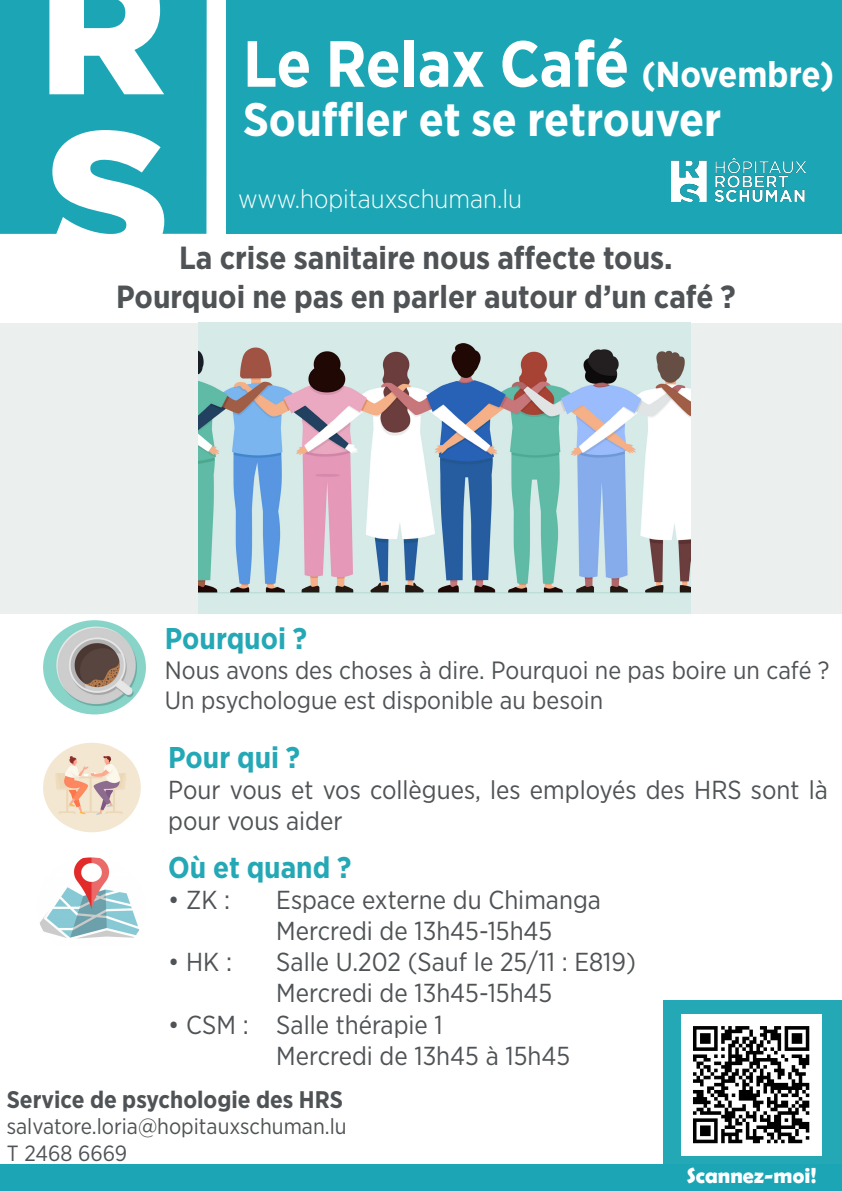
<style>
.page{position:relative;width:842px;height:1191px;background:#fff}
.page>*{position:absolute;margin:0;border:0;box-sizing:border-box;transform-origin:0 0}
.t1{font:700 65px "Gotham Narrow";color:#fff}
.t2{font:700 47px "Gotham Narrow";color:#fff}
.t3{font:700 32px "Gotham Narrow";color:#4f5355}
.t4{font:700 30px "Gotham Narrow";color:#25a8b6}
.t5{font:300 26.1px "Gotham Narrow";color:#fff}
.t6{font:26px/31.2px "Gotham Narrow";color:#4f5355}
.t7{font:25px "Gotham Narrow";color:#4f5355}
.t8{font:700 24px "Gotham Narrow";color:#4f5355}
.t9{font:22px "Gotham Narrow";color:#4f5355}
.t10{font:700 22px "Berlin Sans FB Demi";color:#fff}
.s1{font-size:36px}
</style>
<div class="page">
<div style="left:663px;top:999px;width:179px;height:166px;background:#25a8b6"></div>
<div style="left:0;top:323px;width:842px;height:290px;background:#ebefed"></div>
<div style="left:0;top:1164px;width:842px;height:27px;background:#1ca6b5"></div>
<svg style="left:0;top:0;width:207px;height:234px;fill:#1ca6b5"></svg>
<div style="left:226px;top:0;width:616px;height:234px;background:#1ca6b5"></div>
<img style="left:671px;top:158px;width:135px;height:44px">
<img style="left:681px;top:1014px;width:141px;height:141px">
<img style="left:43px;top:620px;width:103px;height:94px">
<img style="left:198px;top:323px;width:492px;height:290px">
<img style="left:43px;top:743px;width:98px;height:89px">
<img style="left:40px;top:857px;width:100px;height:82px">
<p class="t1" style="left:243px;top:22px;width:593px">Le Relax Café <span class="s1">(Novembre)</span></p>
<p class="t2" style="left:243px;top:89px;width:480px">Souffler et se retrouver</p>
<p class="t5" style="left:238px;top:182px;width:286px">www.hopitauxschuman.lu</p>
<p class="t3" style="left:179px;top:237px;width:495px">La crise sanitaire nous affecte tous.</p>
<p class="t3" style="left:116px;top:276px;width:621px">Pourquoi ne pas en parler autour d’un café ?</p>
<p class="t4" style="left:165px;top:619px;width:144px">Pourquoi ?</p>
<p class="t7" style="left:165px;top:655px;width:666px">Nous avons des choses à dire. Pourquoi ne pas boire un café ?</p>
<p class="t7" style="left:165px;top:685px;width:440px">Un psychologue est disponible au besoin</p>
<p class="t4" style="left:168px;top:738px;width:133px">Pour qui ?</p>
<p class="t6" style="left:168px;top:773px;width:661px">Pour vous et vos collègues, les employés des HRS sont là pour vous aider</p>
<p class="t4" style="left:168px;top:847px;width:185px">Où et quand ?</p>
<p class="t6" style="left:168px;top:883px;width:63px">• ZK :</p>
<p class="t6" style="left:276px;top:883px;width:326px">Espace externe du Chimanga</p>
<p class="t6" style="left:276px;top:914px;width:277px">Mercredi de 13h45-15h45</p>
<p class="t6" style="left:168px;top:946px;width:65px">• HK :</p>
<p class="t6" style="left:276px;top:946px;width:361px">Salle U.202 (Sauf le 25/11 : E819)</p>
<p class="t6" style="left:276px;top:977px;width:277px">Mercredi de 13h45-15h45</p>
<p class="t6" style="left:168px;top:1008px;width:276px">• CSM : Salle thérapie 1</p>
<p class="t6" style="left:276px;top:1039px;width:295px">Mercredi de 13h45 à 15h45</p>
<p class="t8" style="left:7px;top:1084px;width:338px">Service de psychologie des HRS</p>
<p class="t9" style="left:7px;top:1113px;width:341px">salvatore.loria@hopitauxschuman.lu</p>
<p class="t9" style="left:7px;top:1139px;width:122px">T 2468 6669</p>
<p class="t10" style="left:687px;top:1162px;width:131px">Scannez-moi!</p>
</div>
